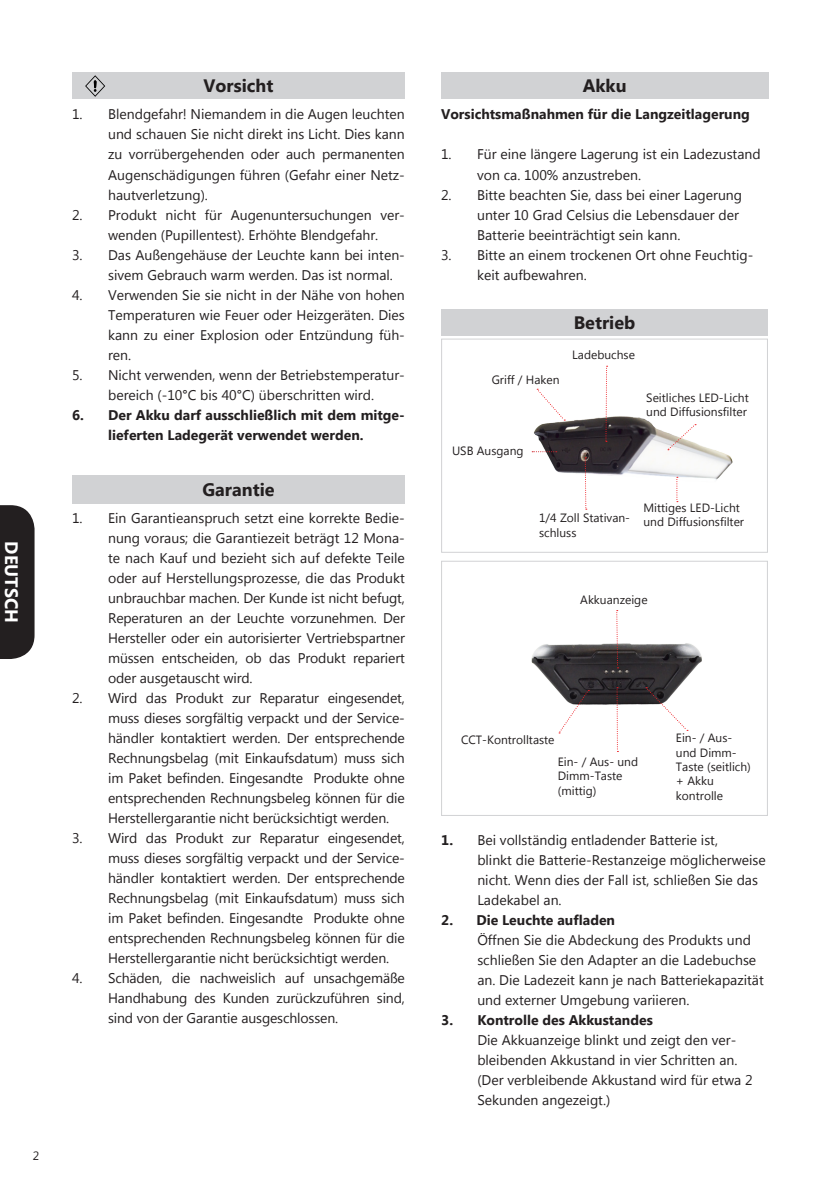
<style>
.page{position:relative;width:840px;height:1191px;background:#fff}
.page>*{position:absolute;margin:0;border:0;box-sizing:border-box;transform-origin:0 0}
.t1{font:700 18px "Lao UI";color:#231f20}
.t2{font:700 18px "Lao UI";color:#fff}
.t3{font:14px/20px "Lao UI";color:#231f20}
.t4{font:700 14px/20px "Lao UI";color:#231f20;text-align:center}
.t5{font:12px/14.4px "Lao UI";color:#231f20}
.s1{font-weight:700}
</style>
<div class="page">
<div style="left:441px;top:72px;width:327px;height:27px;background:#d1d2d4"></div>
<div style="left:72px;top:72px;width:332px;height:27px;background:#d1d2d4"></div>
<div style="left:72px;top:475px;width:332px;height:29px;background:#d1d2d4"></div>
<svg style="left:0;top:505px;width:35px;height:154px;background:#2f2b2c"></svg>
<svg style="left:85px;top:75px;width:20px;height:22px"></svg>
<div style="left:441px;top:309px;width:326px;height:26px;background:#d1d2d4"></div>
<img style="left:531px;top:365px;width:202px;height:145px">
<div style="left:441px;top:338px;width:326px;height:215px;border:1px solid #d1d2d4"></div>
<img style="left:531px;top:610px;width:171px;height:142px">
<div style="left:441px;top:561px;width:326px;height:255px;border:1px solid #d1d2d4"></div>
<svg style="left:532px;top:451px;width:24px;height:1px"></svg>
<svg style="left:584px;top:457px;width:2px;height:52px"></svg>
<svg style="left:537px;top:389px;width:28px;height:32px"></svg>
<svg style="left:604px;top:366px;width:3px;height:76px"></svg>
<svg style="left:667px;top:424px;width:28px;height:26px"></svg>
<svg style="left:645px;top:687px;width:42px;height:44px"></svg>
<svg style="left:676px;top:477px;width:1px;height:25px"></svg>
<svg style="left:616px;top:687px;width:2px;height:65px"></svg>
<svg style="left:615px;top:610px;width:3px;height:58px"></svg>
<svg style="left:558px;top:690px;width:31px;height:43px"></svg>
<p class="t2" style="left:24px;top:541px;width:83px;rotate:90deg">DEUTSCH</p>
<p class="t5" style="left:33px;top:1148px;width:8px">2</p>
<p class="t1" style="left:203px;top:74px;width:71px">Vorsicht</p>
<p class="t1" style="left:582px;top:74px;width:45px">Akku</p>
<p class="t3" style="left:108px;top:104px;width:298px;text-align:justify;text-indent:-36px">1. Blendgefahr! Niemandem in die Augen leuchten und schauen Sie nicht direkt ins Licht. Dies kann zu vorrübergehenden oder auch permanenten Augenschädigungen führen (Gefahr einer Netz&shy;hautverletzung).</p>
<p class="t3" style="left:108px;top:204px;width:298px;text-indent:-36px">2. Produkt nicht für Augenuntersuchungen ver&shy;wenden (Pupillentest). Erhöhte Blendgefahr.</p>
<p class="t3" style="left:108px;top:244px;width:298px;text-indent:-36px">3. Das Außengehäuse der Leuchte kann bei inten&shy;sivem Gebrauch warm werden. Das ist normal.</p>
<p class="t3" style="left:108px;top:284px;width:298px;text-align:justify;text-indent:-36px">4. Verwenden Sie sie nicht in der Nähe von hohen Temperaturen wie Feuer oder Heizgeräten. Dies kann zu einer Explosion oder Entzündung füh&shy;ren.</p>
<p class="t3" style="left:72px;top:364px;width:334px;text-align:center">5. Nicht verwenden, wenn der Betriebstemperatur&shy;bereich (-10°C bis 40°C) überschritten wird.</p>
<p class="t4" style="left:72px;top:404px;width:334px">6. Der Akku darf ausschließlich mit dem mitge&shy;lieferten Ladegerät verwendet werden.</p>
<p class="t1" style="left:202px;top:478px;width:74px">Garantie</p>
<p class="t3" style="left:108px;top:507px;width:298px;text-align:justify;text-indent:-36px">1. Ein Garantieanspruch setzt eine korrekte Bedie&shy;nung voraus; die Garantiezeit beträgt 12 Mona&shy;te nach Kauf und bezieht sich auf defekte Teile oder auf Herstellungsprozesse, die das Produkt unbrauchbar machen. Der Kunde ist nicht befugt, Reperaturen an der Leuchte vorzunehmen. Der Hersteller oder ein autorisierter Vertriebspartner müssen entscheiden, ob das Produkt repariert oder ausgetauscht wird.</p>
<p class="t3" style="left:108px;top:687px;width:298px;text-align:justify;text-indent:-36px">2. Wird das Produkt zur Reparatur eingesendet, muss dieses sorgfältig verpackt und der Service&shy;händler kontaktiert werden. Der entsprechende Rechnungsbelag (mit Einkaufsdatum) muss sich im Paket befinden. Eingesandte Produkte ohne entsprechenden Rechnungsbeleg können für die Herstellergarantie nicht berücksichtigt werden.</p>
<p class="t3" style="left:108px;top:827px;width:298px;text-align:justify;text-indent:-36px">3. Wird das Produkt zur Reparatur eingesendet, muss dieses sorgfältig verpackt und der Service&shy;händler kontaktiert werden. Der entsprechende Rechnungsbelag (mit Einkaufsdatum) muss sich im Paket befinden. Eingesandte Produkte ohne entsprechenden Rechnungsbeleg können für die Herstellergarantie nicht berücksichtigt werden.</p>
<p class="t3" style="left:108px;top:967px;width:298px;text-align:justify;text-indent:-36px">4. Schäden, die nachweislich auf unsachgemäße Handhabung des Kunden zurückzuführen sind, sind von der Garantie ausgeschlossen.</p>
<p class="t4" style="left:441px;top:104px;width:310px">Vorsichtsmaßnahmen für die Langzeitlagerung</p>
<p class="t3" style="left:477px;top:144px;width:285px;text-indent:-36px">1. Für eine längere Lagerung ist ein Ladezustand von ca. 100% anzustreben.</p>
<p class="t3" style="left:477px;top:184px;width:266px;text-indent:-36px">2. Bitte beachten Sie, dass bei einer Lagerung unter 10 Grad Celsius die Lebensdauer der<br>Batterie beeinträchtigt sein kann.</p>
<p class="t3" style="left:477px;top:244px;width:278px;text-indent:-36px">3. Bitte an einem trockenen Ort ohne Feuchtig&shy;keit aufbewahren.</p>
<p class="t1" style="left:573px;top:311px;width:63px">Betrieb</p>
<p class="t5" style="left:572px;top:347px;width:64px">Ladebuchse</p>
<p class="t5" style="left:491px;top:372px;width:69px">Griff / Haken</p>
<p class="t5" style="left:646px;top:390px;width:104px">Seitliches LED-Licht und Diffusionsfilter</p>
<p class="t5" style="left:452px;top:443px;width:73px">USB Ausgang</p>
<p class="t5" style="left:539px;top:510px;width:92px">1/4 Zoll Stativan&shy;schluss</p>
<p class="t5" style="left:643px;top:500px;width:102px">Mittiges LED-Licht und Diffusionsfilter</p>
<p class="t5" style="left:580px;top:592px;width:69px">Akkuanzeige</p>
<p class="t5" style="left:461px;top:732px;width:95px">CCT-Kontrolltaste</p>
<p class="t5" style="left:675px;top:730px;width:76px">Ein- / Aus&shy;und Dimm-<br>Taste (seitlich) + Akku kontrolle</p>
<p class="t3" style="left:477px;top:829px;width:290px;text-indent:-36px"><span class="s1">1.</span> Bei vollständig entladender Batterie ist,<br>blinkt die Batterie-Restanzeige möglicherweise nicht. Wenn dies der Fall ist, schließen Sie das Ladekabel an.</p>
<p class="t4" style="left:441px;top:909px;width:175px">2. Die Leuchte aufladen</p>
<p class="t3" style="left:477px;top:929px;width:288px">Öffnen Sie die Abdeckung des Produkts und schließen Sie den Adapter an die Ladebuchse an. Die Ladezeit kann je nach Batteriekapazität und externer Umgebung variieren.</p>
<p class="t4" style="left:441px;top:1009px;width:213px">3. Kontrolle des Akkustandes</p>
<p class="t3" style="left:477px;top:1029px;width:277px">Die Akkuanzeige blinkt und zeigt den ver&shy;bleibenden Akkustand in vier Schritten an. (Der verbleibende Akkustand wird für etwa 2<br>Sekunden angezeigt.)</p>
<p class="t5" style="left:557px;top:754px;width:82px">Ein- / Aus- und<br>Dimm-Taste</p>
<p class="t5" style="left:557px;top:783px;width:40px">(mittig)</p>
</div>
